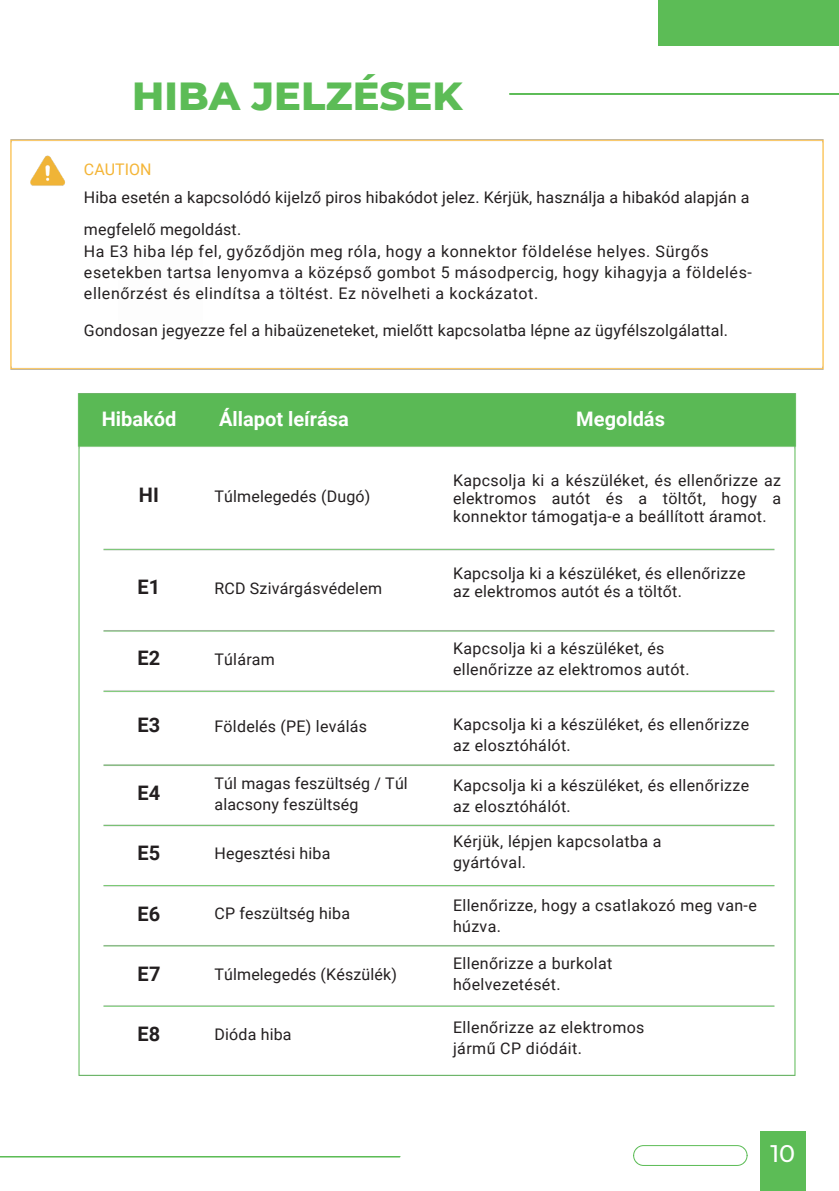
<style>
.page{position:relative;width:839px;height:1191px;background:#fff}
.page>*{position:absolute;margin:0;border:0;box-sizing:border-box;transform-origin:0 0}
.t1{font:800 40px "Montserrat";color:#5cbc56}
.t2{font:500 24px "Montserrat";color:#fff}
.t3{font:700 20px "Roboto";color:#fff}
.t4{font:700 20px "Roboto";letter-spacing:.005em;color:#231f20}
.t5{font:16px/21px "Roboto";letter-spacing:.02em;color:#231f20}
.t6{font:16px/21.4px "Roboto";letter-spacing:.04em;color:#231f20}
.t7{font:16px "Roboto";color:#f4b537}
</style>
<div class="page">
<svg style="left:0;top:1156px;width:400px;height:2px"></svg>
<img style="left:77px;top:393px;width:720px;height:683px">
<img style="left:10px;top:139px;width:814px;height:231px">
<svg style="left:509px;top:93px;width:329px;height:2px"></svg>
<div style="left:658px;top:0;width:180px;height:45px;background:#5cbc56"></div>
<div style="left:760px;top:1131px;width:45px;height:60px;background:#5cbc56"></div>
<svg style="left:633px;top:1145px;width:114px;height:21px"></svg>
<div style="left:118px;top:247px;width:85px;height:77px;background:#fdfdfd"></div>
<p class="t1" style="left:132px;top:71px;width:331px">HIBA JELZÉSEK</p>
<h2 class="t7" style="left:84px;top:160px;width:69px">CAUTION</h2>
<h2 class="t5" style="left:84px;top:182px;width:667px;line-height:32px">Hiba esetén a kapcsolódó kijelző piros hibakódot jelez. Kérjük, használja a hibakód alapján a megfelelő megoldást.</h2>
<h2 class="t6" style="left:84px;top:240px;width:669px">Ha E3 hiba lép fel, győződjön meg róla, hogy a konnektor földelése helyes. Sürgős esetekben tartsa lenyomva a középső gombot 5 másodpercig, hogy kihagyja a földelés&shy;ellenőrzést és elindítsa a töltést. Ez növelheti a kockázatot.</h2>
<h2 class="t5" style="left:84px;top:320px;width:645px">Gondosan jegyezze fel a hibaüzeneteket, mielőtt kapcsolatba lépne az ügyfélszolgálattal.</h2>
<p class="t3" style="left:102px;top:407px;width:76px">Hibakód</p>
<p class="t3" style="left:219px;top:407px;width:131px">Állapot leírása</p>
<p class="t3" style="left:576px;top:407px;width:90px">Megoldás</p>
<h2 class="t4" style="left:139px;top:484px;width:22px">HI</h2>
<h3 class="t5" style="left:214px;top:486px;width:157px">Túlmelegedés (Dugó)</h3>
<h2 class="t5" style="left:453px;top:471px;width:329px;line-height:18px;text-align:justify">Kapcsolja ki a készüléket, és ellenőrizze az elektromos autót és a töltőt, hogy a konnektor támogatja-e a beállított áramot.</h2>
<p class="t4" style="left:138px;top:576px;width:24px">E1</p>
<h3 class="t5" style="left:214px;top:578px;width:169px">RCD Szivárgásvédelem</h3>
<p class="t5" style="left:453px;top:565px;width:294px;line-height:18px">Kapcsolja ki a készüléket, és ellenőrizze az elektromos autót és a töltőt.</p>
<p class="t4" style="left:137px;top:647px;width:24px">E2</p>
<p class="t5" style="left:214px;top:649px;width:62px">Túláram</p>
<p class="t5" style="left:453px;top:638px;width:238px">Kapcsolja ki a készüléket, és ellenőrizze az elektromos autót.</p>
<p class="t4" style="left:137px;top:714px;width:24px">E3</p>
<p class="t4" style="left:137px;top:782px;width:24px">E4</p>
<p class="t5" style="left:214px;top:716px;width:154px">Földelés (PE) leválás</p>
<h2 class="t5" style="left:214px;top:773px;width:195px">Túl magas feszültség / Túl alacsony feszültség</h2>
<h2 class="t5" style="left:453px;top:714px;width:298px">Kapcsolja ki a készüléket, és ellenőrizze az elosztóhálót.</h2>
<p class="t5" style="left:453px;top:775px;width:298px">Kapcsolja ki a készüléket, és ellenőrizze az elosztóhálót.</p>
<p class="t4" style="left:137px;top:842px;width:24px">E5</p>
<p class="t5" style="left:214px;top:843px;width:117px">Hegesztési hiba</p>
<p class="t5" style="left:453px;top:831px;width:210px">Kérjük, lépjen kapcsolatba a gyártóval.</p>
<p class="t4" style="left:137px;top:902px;width:24px">E6</p>
<p class="t5" style="left:214px;top:903px;width:137px">CP feszültség hiba</p>
<h2 class="t5" style="left:453px;top:895px;width:305px">Ellenőrizze, hogy a csatlakozó meg van-e húzva.</h2>
<p class="t4" style="left:137px;top:962px;width:25px">E7</p>
<h3 class="t5" style="left:214px;top:964px;width:184px">Túlmelegedés (Készülék)</h3>
<p class="t5" style="left:453px;top:953px;width:161px">Ellenőrizze a burkolat hőelvezetését.</p>
<p class="t4" style="left:137px;top:1022px;width:24px">E8</p>
<h4 class="t5" style="left:214px;top:1024px;width:79px">Dióda hiba</h4>
<p class="t5" style="left:453px;top:1017px;width:193px">Ellenőrizze az elektromos jármű CP diódáit.</p>
<h1 class="t2" style="left:770px;top:1138px;width:26px">10</h1>
</div>
